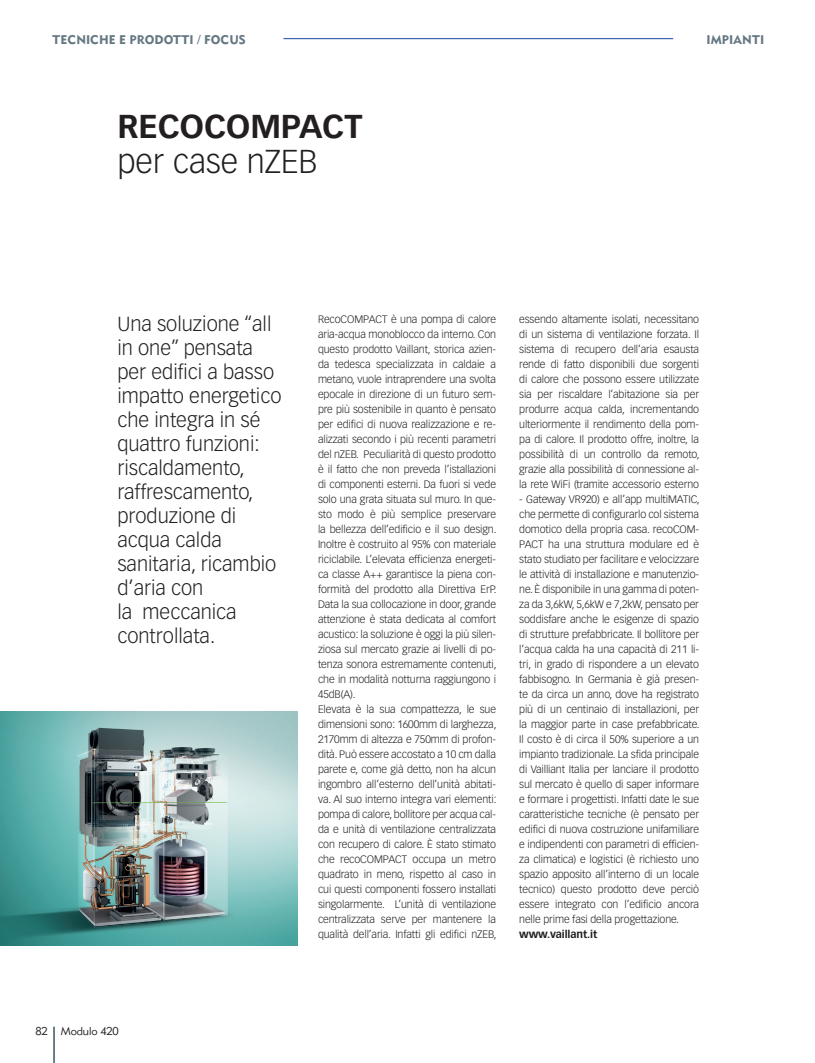
<style>
.page{position:relative;width:815px;height:1063px;background:#fff}
.page>*{position:absolute;margin:0;border:0;box-sizing:border-box;transform-origin:0 0}
.Avenir_Black{font:700 32.5px "Vectora LT Std";color:#231f20}
.Avenir_Black-2{font:300 32.5px "Vectora LT Std";color:#231f20}
.Georgia_Highlight{font:300 20px/24px "Vectora LT Std";color:#231f20}
.Mod_occhiello_blu{font:12.5px "Metro Black Two";color:#647882}
.Mod_occhiello_grigio{font:12.5px "Metro Black Two";color:#647882}
.t1{font:11.25px "Metro Lite Two";letter-spacing:-.015em;color:#231f20}
.Mod_testo{font:300 10.62px/15px "Vectora LT Std";letter-spacing:-.01em;color:#231f20;text-align:justify}
.Mod_testo-2{font:700 10.62px "Vectora LT Std";letter-spacing:-.01em;color:#231f20}
</style>
<div class="page">
<hr style="left:53px;top:1027px;width:2px;height:36px;background:#647882">
<img style="left:0;top:711px;width:297px;height:234px">
<hr style="left:283px;top:38px;width:390px;height:1px;background:#4168b2">
<p class="Mod_occhiello_blu" style="left:52px;top:32px;width:195px">TECNICHE E PRODOTTI / FOCUS</p>
<p class="Mod_occhiello_grigio" style="left:707px;top:32px;width:59px">IMPIANTI</p>
<p class="Avenir_Black" style="left:117px;top:106px;width:247px">RECOCOMPACT</p>
<p class="Avenir_Black-2" style="left:117px;top:142px;width:202px">per case nZEB</p>
<p class="Georgia_Highlight" style="left:117px;top:312px;width:166px">Una soluzione “all in one” pensata per edifici a basso impatto energetico che integra in sé quattro funzioni: riscaldamento, raffrescamento, produzione di acqua calda sanitaria, ricambio d’aria con<br>la meccanica controllata.</p>
<p class="Mod_testo" style="left:318px;top:312px;width:180px">RecoCOMPACT è una pompa di calore aria-acqua monoblocco da interno. Con questo prodotto Vaillant, storica azien&shy;da tedesca specializzata in caldaie a metano, vuole intraprendere una svolta epocale in direzione di un futuro sem&shy;pre più sostenibile in quanto è pensato per edifici di nuova realizzazione e re&shy;alizzati secondo i più recenti parametri del nZEB. Peculiarità di questo prodotto è il fatto che non preveda l’istallazioni di componenti esterni. Da fuori si vede solo una grata situata sul muro. In que&shy;sto modo è più semplice preservare la bellezza dell’edificio e il suo design.<br>Inoltre è costruito al 95% con materiale riciclabile. L’elevata efficienza energeti&shy;ca classe A++ garantisce la piena con&shy;formità del prodotto alla Direttiva ErP.<br>Data la sua collocazione in door, grande attenzione è stata dedicata al comfort acustico: la soluzione è oggi la più silen&shy;ziosa sul mercato grazie ai livelli di po&shy;tenza sonora estremamente contenuti, che in modalità notturna raggiungono i 45dB(A).</p>
<p class="Mod_testo" style="left:318px;top:702px;width:180px">Elevata è la sua compattezza, le sue dimensioni sono: 1600mm di larghezza, 2170mm di altezza e 750mm di profon&shy;dità. Può essere accostato a 10 cm dalla parete e, come già detto, non ha alcun ingombro all’esterno dell’unità abitati&shy;va. Al suo interno integra vari elementi: pompa di calore, bollitore per acqua cal&shy;da e unità di ventilazione centralizzata con recupero di calore. È stato stimato che recoCOMPACT occupa un metro quadrato in meno, rispetto al caso in cui questi componenti fossero installati singolarmente. L’unità di ventilazione centralizzata serve per mantenere la qualità dell’aria. Infatti gli edifici nZEB,</p>
<p class="Mod_testo" style="left:519px;top:312px;width:182px">essendo altamente isolati, necessitano di un sistema di ventilazione forzata. Il sistema di recupero dell’aria esausta rende di fatto disponibili due sorgenti di calore che possono essere utilizzate sia per riscaldare l’abitazione sia per produrre acqua calda, incrementando ulteriormente il rendimento della pom&shy;pa di calore. Il prodotto offre, inoltre, la possibilità di un controllo da remoto, grazie alla possibilità di connessione al&shy;la rete WiFi (tramite accessorio esterno</p>
<p class="Mod_testo" style="left:519px;top:492px;width:182px">- Gateway VR920) e all’app multiMATIC, che permette di configurarlo col sistema domotico della propria casa. recoCOM-PACT ha una struttura modulare ed è stato studiato per facilitare e velocizzare le attività di installazione e manutenzio&shy;ne. È disponibile in una gamma di poten&shy;za da 3,6kW, 5,6kW e 7,2kW, pensato per soddisfare anche le esigenze di spazio di strutture prefabbricate. Il bollitore per l’acqua calda ha una capacità di 211 li&shy;tri, in grado di rispondere a un elevato fabbisogno. In Germania è già presen&shy;te da circa un anno, dove ha registrato più di un centinaio di installazioni, per la maggior parte in case prefabbricate.<br>Il costo è di circa il 50% superiore a un impianto tradizionale. La sfida principale di Vailliant Italia per lanciare il prodotto sul mercato è quello di saper informare e formare i progettisti. Infatti date le sue caratteristiche tecniche (è pensato per edifici di nuova costruzione unifamiliare e indipendenti con parametri di efficien&shy;za climatica) e logistici (è richiesto uno spazio apposito all’interno di un locale tecnico) questo prodotto deve perciò essere integrato con l’edificio ancora nelle prime fasi della progettazione.</p>
<p class="Mod_testo-2" style="left:519px;top:928px;width:80px">www.vaillant.it</p>
<p class="t1" style="left:35px;top:1025px;width:85px">82 Modulo 420</p>
</div>
